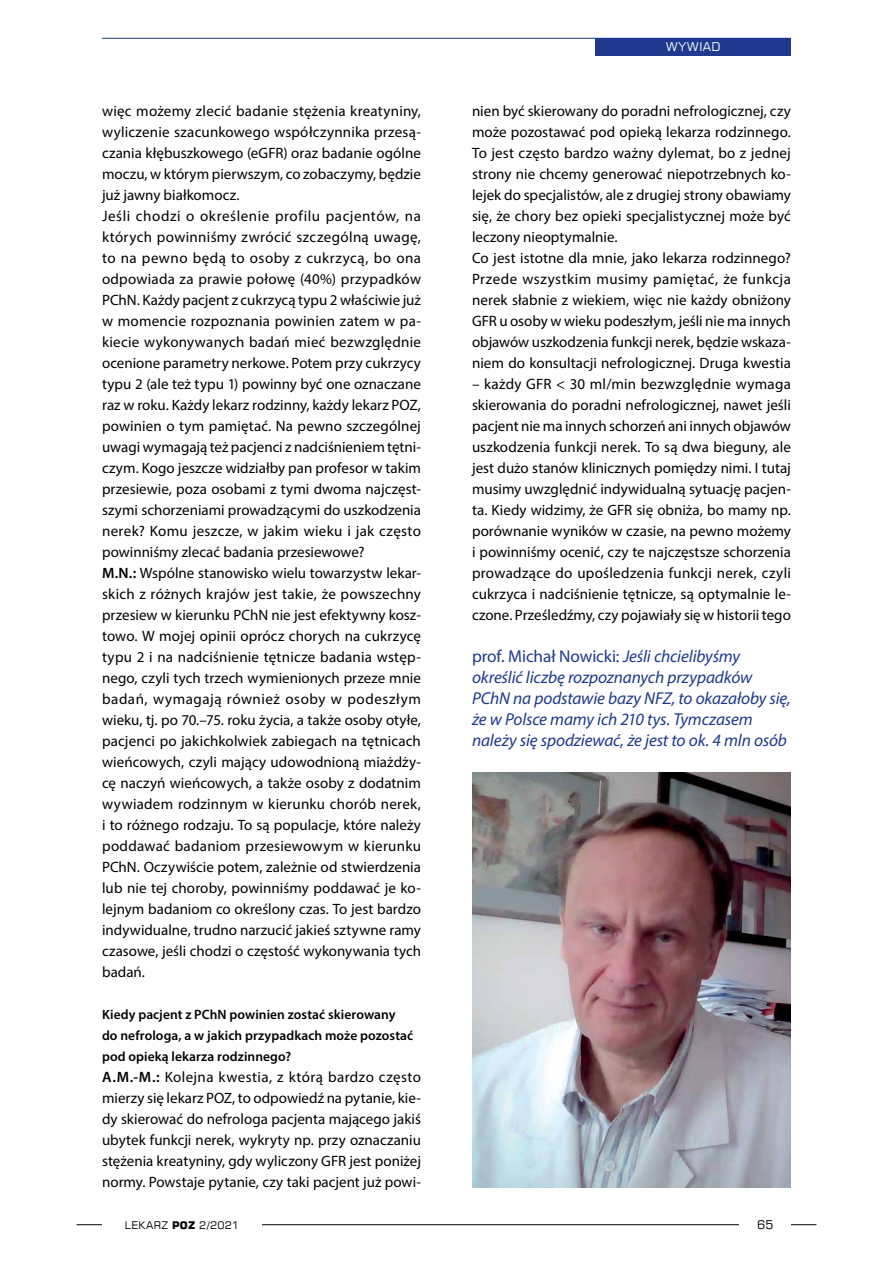
<style>
.page{position:relative;width:893px;height:1263px;background:#fff}
.page>*{position:absolute;margin:0;border:0;box-sizing:border-box;transform-origin:0 0}
.t1{font:italic 17.25px/21px "Myriad Pro";letter-spacing:-.01em;color:#1e398d}
.t2{font:15px/21px "Myriad Pro";letter-spacing:.005em;color:#000}
.t3{font:600 13.5px/21px "Myriad Pro";letter-spacing:.005em;color:#000}
.t4{font:12px "Square 721 EU";letter-spacing:.06em;color:#fff}
.t5{font:12px "Square 721 EU";color:#000}
.t6{font:10.5px "Square 721 EU";letter-spacing:.03em;color:#000}
.s1{font-weight:600}
.s2{font-style:normal}
.s3{font-weight:700}
</style>
<div class="page">
<hr style="left:102px;top:38px;width:689px;height:1px;background:#1e398d">
<hr style="left:77px;top:1224px;width:739px;height:1px;background:#000">
<div style="left:740px;top:1216px;width:51px;height:17px;background:#fff"></div>
<div style="left:102px;top:1216px;width:159px;height:17px;background:#fff"></div>
<div style="left:595px;top:38px;width:196px;height:17px;background:#1e398d"></div>
<img style="left:472px;top:772px;width:319px;height:415px">
<p class="t2" style="left:102px;top:100px;width:320px">więc możemy zlecić badanie stężenia kreatyniny, wyliczenie szacunkowego współczynnika przesą&shy;czania kłębuszkowego (eGFR) oraz badanie ogólne moczu, w którym pierwszym, co zobaczymy, będzie już jawny białkomocz.<br>Jeśli chodzi o określenie profilu pacjentów, na których powinniśmy zwrócić szczególną uwagę, to na pewno będą to osoby z cukrzycą, bo ona odpowiada za prawie połowę (40%) przypadków PChN. Każdy pacjent z cukrzycą typu 2 właściwie już w momencie rozpoznania powinien zatem w pa&shy;kiecie wykonywanych badań mieć bezwzględnie ocenione parametry nerkowe. Potem przy cukrzycy typu 2 (ale też typu 1) powinny być one oznaczane raz w roku. Każdy lekarz rodzinny, każdy lekarz POZ, powinien o tym pamiętać. Na pewno szczególnej uwagi wymagają też pacjenci z nadciśnieniem tętni&shy;czym. Kogo jeszcze widziałby pan profesor w takim przesiewie, poza osobami z tymi dwoma najczęst&shy;szymi schorzeniami prowadzącymi do uszkodzenia nerek? Komu jeszcze, w jakim wieku i jak często powinniśmy zlecać badania przesiewowe?<br><span class="s1">M.N.:</span> Wspólne stanowisko wielu towarzystw lekar&shy;skich z różnych krajów jest takie, że powszechny przesiew w kierunku PChN nie jest efektywny kosz&shy;towo. W mojej opinii oprócz chorych na cukrzycę typu 2 i na nadciśnienie tętnicze badania wstęp&shy;nego, czyli tych trzech wymienionych przeze mnie badań, wymagają również osoby w podeszłym wieku, tj. po 70.–75. roku życia, a także osoby otyłe, pacjenci po jakichkolwiek zabiegach na tętnicach wieńcowych, czyli mający udowodnioną miażdży&shy;cę naczyń wieńcowych, a także osoby z dodatnim wywiadem rodzinnym w kierunku chorób nerek, i to różnego rodzaju. To są populacje, które należy poddawać badaniom przesiewowym w kierunku PChN. Oczywiście potem, zależnie od stwierdzenia lub nie tej choroby, powinniśmy poddawać je ko&shy;lejnym badaniom co określony czas. To jest bardzo indywidualne, trudno narzucić jakieś sztywne ramy czasowe, jeśli chodzi o częstość wykonywania tych badań.</p>
<p class="t3" style="left:102px;top:1003px;width:313px">Kiedy pacjent z PChN powinien zostać skierowany do nefrologa, a w jakich przypadkach może pozostać pod opieką lekarza rodzinnego?</p>
<p class="t2" style="left:102px;top:1066px;width:320px;text-align:justify"><span class="s1">A.M.-M.:</span> Kolejna kwestia, z którą bardzo często mierzy się lekarz POZ, to odpowiedź na pytanie, kie&shy;dy skierować do nefrologa pacjenta mającego jakiś ubytek funkcji nerek, wykryty np. przy oznaczaniu stężenia kreatyniny, gdy wyliczony GFR jest poniżej normy. Powstaje pytanie, czy taki pacjent już powi-</p>
<p class="t4" style="left:666px;top:39px;width:56px">WYWIAD</p>
<p class="t2" style="left:472px;top:100px;width:320px">nien być skierowany do poradni nefrologicznej, czy może pozostawać pod opieką lekarza rodzinnego.<br>To jest często bardzo ważny dylemat, bo z jednej strony nie chcemy generować niepotrzebnych ko&shy;lejek do specjalistów, ale z drugiej strony obawiamy się, że chory bez opieki specjalistycznej może być leczony nieoptymalnie.<br>Co jest istotne dla mnie, jako lekarza rodzinnego?<br>Przede wszystkim musimy pamiętać, że funkcja nerek słabnie z wiekiem, więc nie każdy obniżony GFR u osoby w wieku podeszłym, jeśli nie ma innych objawów uszkodzenia funkcji nerek, będzie wskaza&shy;niem do konsultacji nefrologicznej. Druga kwestia</p>
<p class="t2" style="left:472px;top:373px;width:320px;text-align:justify">– każdy GFR &lt; 30 ml/min bezwzględnie wymaga skierowania do poradni nefrologicznej, nawet jeśli pacjent nie ma innych schorzeń ani innych objawów uszkodzenia funkcji nerek. To są dwa bieguny, ale jest dużo stanów klinicznych pomiędzy nimi. I tutaj musimy uwzględnić indywidualną sytuację pacjen&shy;ta. Kiedy widzimy, że GFR się obniża, bo mamy np. porównanie wyników w czasie, na pewno możemy i powinniśmy ocenić, czy te najczęstsze schorzenia prowadzące do upośledzenia funkcji nerek, czyli cukrzyca i nadciśnienie tętnicze, są optymalnie le&shy;czone. Prześledźmy, czy pojawiały się w historii tego</p>
<p class="t1" style="left:472px;top:645px;width:320px"><span class="s2">prof. Michał Nowicki:</span> Jeśli chcielibyśmy określić liczbę rozpoznanych przypadków PChN na podstawie bazy NFZ, to okazałoby się, że w Polsce mamy ich 210 tys. Tymczasem należy się spodziewać, że jest to ok. 4 mln osób</p>
<p class="t6" style="left:125px;top:1218px;width:116px">LEKARZ <span class="s3">POZ</span> 2/2021</p>
<p class="t5" style="left:757px;top:1217px;width:18px">65</p>
</div>
